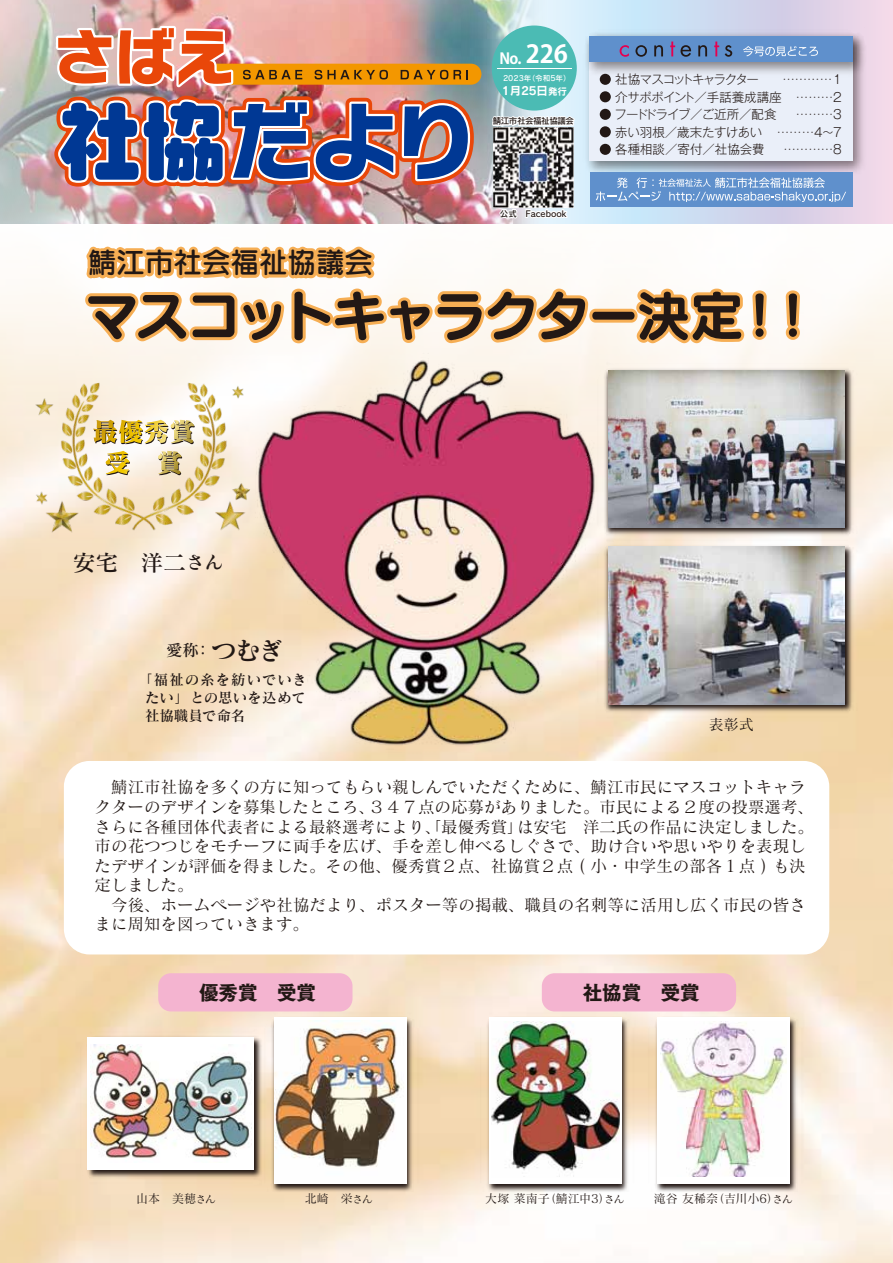
<style>
.page{position:relative;width:893px;height:1263px;background:#fff}
.page>*{position:absolute;margin:0;border:0;box-sizing:border-box;transform-origin:0 0}
.t1{font:54px "Seurat Pro N B";letter-spacing:-.065em;color:#221815}
.t2{font:28.5px "Seurat Pro N DB";color:#221815}
.t3{font:22.65px "Matisse Pro N DB";color:#221815}
.t4{font:19.5px "Tsuku Go Pro H";color:#221815}
.t5{font:16.5px/19.5px "Matisse Pro N M";color:#221815}
.t6{font:16.35px "Matisse Pro N DB";color:#221815}
.t7{font:700 15.15px "Koz Go Pro";color:#fff}
.t8{font:15px "Matisse Pro N M";color:#221815}
.t9{font:14.55px/18.1px "Matisse Pro N DB";letter-spacing:.005em;color:#221815;text-align:justify}
.t10{font:300 12.45px/17.5px "Gothic MB101 Pro";letter-spacing:-.03em;color:#221815;text-align:right}
.t11{font:300 12.45px/17.5px "Gothic MB101 Pro";letter-spacing:-.01em;color:#221815}
.t12{font:300 12.45px "Gothic MB101 Pro";letter-spacing:-.12em;color:#221815}
.t13{font:12px "Matisse Pro N M";color:#221815}
.t14{font:11.4px "Rodin Pro N B";color:#fff}
.t15{font:8.55px "Rodin Pro DB";color:#221815}
.t16{font:8.55px "Rodin Pro DB";letter-spacing:-.05em;color:#221815}
.t17{font:7.5px "Rodin Pro N DB";color:#fff}
.s1{font-size:24.75px}
.s2{font-size:9.45px}
.s3{font-size:18.6px}
.s4{font-size:25.35px}
.s5{font-size:10.5px}
</style>
<div class="page">
<img style="left:0;top:0;width:893px;height:223px">
<img style="left:221px;top:444px;width:333px;height:317px">
<img style="left:846px;top:79px;width:23px;height:99px">
<img style="left:846px;top:28px;width:23px;height:51px">
<div style="left:589px;top:36px;width:263px;height:26px;background:#5f90cc"></div>
<div style="left:591px;top:172px;width:262px;height:34px;background:#5f90cc"></div>
<div style="left:158px;top:973px;width:194px;height:38px;background:#f4b4d0;border-radius:13px"></div>
<img style="left:678px;top:967px;width:168px;height:274px">
<img style="left:463px;top:967px;width:215px;height:274px">
<img style="left:222px;top:967px;width:241px;height:274px">
<img style="left:37px;top:987px;width:275px;height:241px">
<img style="left:554px;top:585px;width:339px;height:176px">
<img style="left:35px;top:381px;width:217px;height:153px">
<img style="left:45px;top:0;width:801px;height:444px">
<svg style="left:106px;top:451px;width:24px;height:24px"></svg>
<svg style="left:158px;top:451px;width:24px;height:24px"></svg>
<img style="left:608px;top:585px;width:236px;height:119px">
<img style="left:554px;top:319px;width:339px;height:266px">
<img style="left:608px;top:371px;width:237px;height:156px">
<div style="left:657px;top:1017px;width:133px;height:167px;background:#fff"></div>
<div style="left:489px;top:1017px;width:132px;height:167px;background:#fff"></div>
<div style="left:274px;top:1017px;width:132px;height:167px;background:#fff"></div>
<div style="left:88px;top:1037px;width:166px;height:133px;background:#fff"></div>
<img style="left:661px;top:1021px;width:126px;height:156px">
<img style="left:274px;top:1020px;width:130px;height:147px">
<img style="left:90px;top:1044px;width:162px;height:114px">
<img style="left:491px;top:1022px;width:129px;height:155px">
<p class="t7" style="left:499px;top:48px;width:70px">No. <span class="s1">226</span></p>
<p class="t17" style="left:503px;top:73px;width:69px">2023年（令和5年）</p>
<p class="t14" style="left:502px;top:83px;width:67px">1月25日<span class="s2">発行</span></p>
<p class="t16" style="left:493px;top:115px;width:83px">鯖江市社会福祉協議会</p>
<p class="t15" style="left:500px;top:208px;width:68px">公式　Facebook</p>
<p class="t12" style="left:615px;top:69px;width:145px">社協マスコットキャラクター</p>
<p class="t11" style="left:615px;top:104px;width:163px">フードドライブ／ご近所／配食赤い羽根／歳末たすけあい各種相談／寄付／社協会費</p>
<p class="t10" style="left:777px;top:69px;width:67px">…………1 ………2 ………3 ………4～7</p>
<p class="t10" style="left:615px;top:86px;width:168px">介サポポイント／手話養成講座</p>
<p class="t10" style="left:783px;top:139px;width:60px">…………8</p>
<p class="t2" style="left:88px;top:244px;width:286px">鯖江市社会福祉協議会</p>
<p class="t1" style="left:85px;top:278px;width:736px">マスコットキャラクター決定！！</p>
<p class="t3" style="left:73px;top:548px;width:152px">安宅　洋二<span class="s3">さん</span></p>
<p class="t6" style="left:166px;top:640px;width:119px">愛称：<span class="s4">つむぎ</span></p>
<p class="t9" style="left:145px;top:670px;width:163px;text-indent:-7px">「福祉の糸を紡いでいきたい」との思いを込めて社協職員で命名</p>
<p class="t8" style="left:709px;top:715px;width:46px">表彰式</p>
<p class="t5" style="left:95px;top:777px;width:721px">　鯖江市社協を多くの方に知ってもらい親しんでいただくために、鯖江市民にマスコットキャラクターのデザインを募集したところ、３４７点の応募がありました。市民による２度の投票選考、さらに各種団体代表者による最終選考により、「最優秀賞」は安宅　洋二氏の作品に決定しました。市の花つつじをモチーフに両手を広げ、手を差し伸べるしぐさで、助け合いや思いやりを表現したデザインが評価を得ました。その他、優秀賞２点、社協賞２点 ( 小・中学生の部各１点 ) も決定しました。<br>　今後、ホームページや社協だより、ポスター等の掲載、職員の名刺等に活用し広く市民の皆さまに周知を図っていきます。</p>
<p class="t4" style="left:199px;top:982px;width:118px">優秀賞　受賞</p>
<p class="t4" style="left:583px;top:982px;width:118px">社協賞　受賞</p>
<p class="t13" style="left:136px;top:1191px;width:81px">山本　美穂<span class="s5">さん</span></p>
<p class="t13" style="left:305px;top:1191px;width:69px">北崎　栄<span class="s5">さん</span></p>
<p class="t13" style="left:485px;top:1191px;width:140px">大塚 菜南子（鯖江中3）<span class="s5">さん</span></p>
<p class="t13" style="left:654px;top:1191px;width:140px">滝谷 友稀奈（吉川小6）<span class="s5">さん</span></p>
</div>
